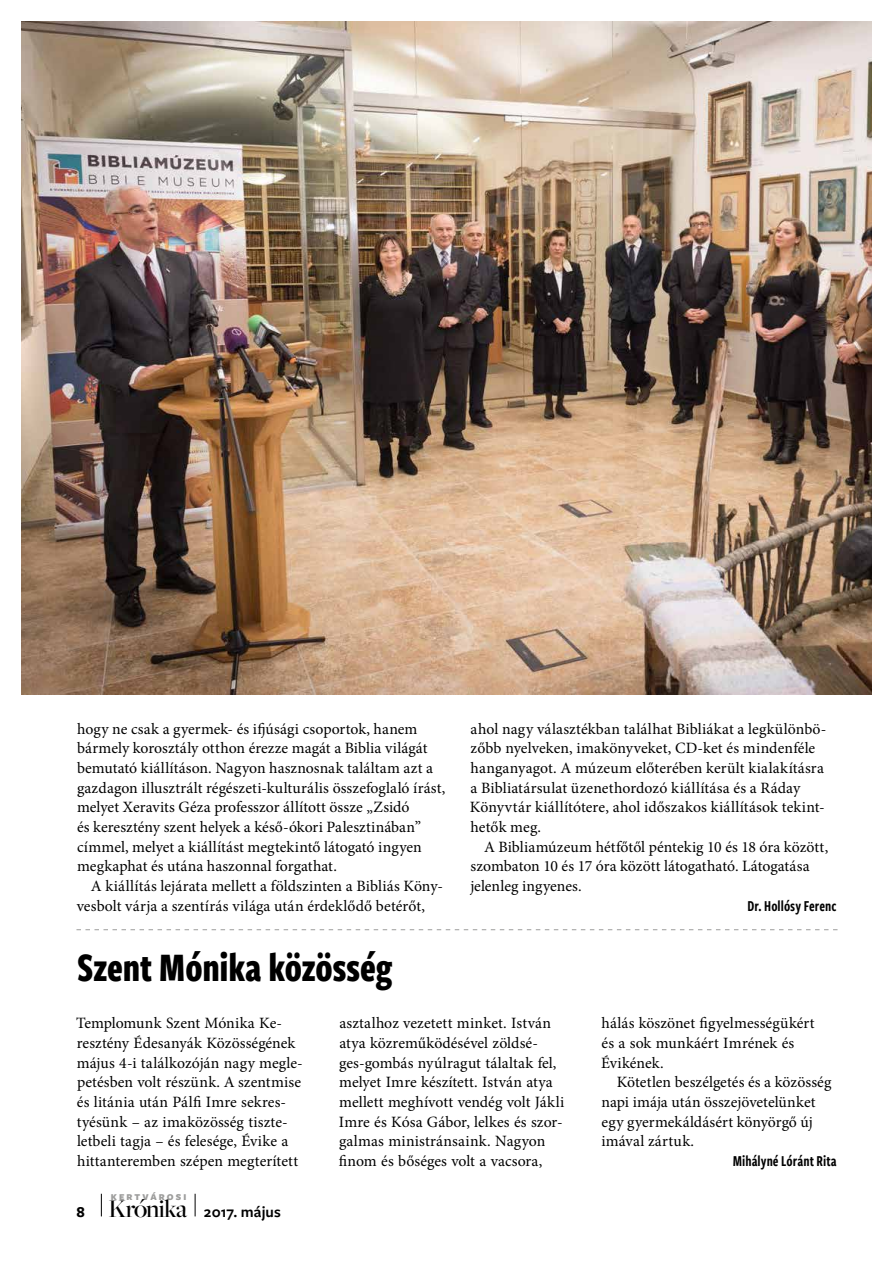
<style>
.page{position:relative;width:893px;height:1263px;background:#fff}
.page>*{position:absolute;margin:0;border:0;box-sizing:border-box;transform-origin:0 0}
.t1{font:700 42px "Freight Sans Cmp Pro";letter-spacing:-.005em;color:#000}
.t2{font:500 26.4px "Freight Big Pro";letter-spacing:-.03em;color:#000}
.t3{font:15.75px/19.6px "Minion Pro";color:#000}
.t4{font:15.75px "Freight Sans Cmp Pro Semi";letter-spacing:.005em;color:#000}
.t5{font:600 15.75px "Freight Sans Pro";letter-spacing:.005em;color:#000}
.t6{font:700 15.75px "Freight Sans Pro";color:#000}
.t7{font:900 9.3px "Freight Sans Pro";letter-spacing:.22em;color:#9d9d9c}
</style>
<div class="page">
<svg style="left:101px;top:1194px;width:1px;height:22px"></svg>
<svg style="left:195px;top:1194px;width:1px;height:22px"></svg>
<svg style="left:76px;top:929px;width:761px;height:1px"></svg>
<img style="left:21px;top:21px;width:851px;height:673px">
<p class="t3" style="left:77px;top:719px;width:370px">hogy ne csak a gyermek- és ifjúsági csoportok, hanem bármely korosztály otthon érezze magát a Biblia világát bemutató kiállításon. Nagyon hasznosnak találtam azt a gazdagon illusztrált régészeti-kulturális összefoglaló írást, melyet Xeravits Géza professzor állított össze „Zsidó<br>és keresztény szent helyek a késő-ókori Palesztinában” címmel, melyet a kiállítást megtekintő látogató ingyen megkaphat és utána haszonnal forgathat.</p>
<p class="t3" style="left:77px;top:876px;width:368px;text-indent:14px">A kiállítás lejárata mellett a földszinten a Bibliás Köny&shy;vesbolt várja a szentírás világa után érdeklődő betérőt,</p>
<p class="t3" style="left:470px;top:719px;width:358px">ahol nagy választékban találhat Bibliákat a legkülönbö&shy;zőbb nyelveken, imakönyveket, CD-ket és mindenféle hanganyagot. A múzeum előterében került kialakításra a Bibliatársulat üzenethordozó kiállítása és a Ráday Könyvtár kiállítótere, ahol időszakos kiállítások tekint&shy;hetők meg.</p>
<p class="t3" style="left:470px;top:837px;width:359px;text-indent:14px">A Bibliamúzeum hétfőtől péntekig 10 és 18 óra között, szombaton 10 és 17 óra között látogatható. Látogatása jelenleg ingyenes.</p>
<p class="t4" style="left:747px;top:895px;width:91px">Dr. Hollósy Ferenc</p>
<h1 class="t1" style="left:77px;top:939px;width:317px">Szent Mónika közösség</h1>
<p class="t3" style="left:76px;top:1013px;width:228px">Templomunk Szent Mónika Ke&shy;resztény Édesanyák Közösségének május 4-i találkozóján nagy megle&shy;petésben volt részünk. A szentmise és litánia után Pálfi Imre sekres&shy;tyésünk – az imaközösség tiszte&shy;letbeli tagja – és felesége, Évike a hittanteremben szépen megterített</p>
<p class="t3" style="left:339px;top:1014px;width:227px">asztalhoz vezetett minket. István atya közreműködésével zöldsé&shy;ges-gombás nyúlragut tálaltak fel, melyet Imre készített. István atya mellett meghívott vendég volt Jákli Imre és Kósa Gábor, lelkes és szor&shy;galmas ministránsaink. Nagyon finom és bőséges volt a vacsora,</p>
<p class="t3" style="left:601px;top:1014px;width:215px">hálás köszönet figyelmességükért és a sok munkáért Imrének és<br>Évikének.</p>
<p class="t3" style="left:601px;top:1073px;width:231px;text-indent:15px">Kötetlen beszélgetés és a közösség napi imája után összejövetelünket egy gyermekáldásért könyörgő új imával zártuk.</p>
<p class="t4" style="left:733px;top:1150px;width:105px">Mihályné Lóránt Rita</p>
<p class="t7" style="left:111px;top:1190px;width:77px">KERTVÁROSI</p>
<h2 class="t2" style="left:108px;top:1191px;width:80px">Krónika</h2>
<p class="t6" style="left:77px;top:1200px;width:10px">8</p>
<p class="t5" style="left:204px;top:1201px;width:78px">2017. május</p>
</div>
